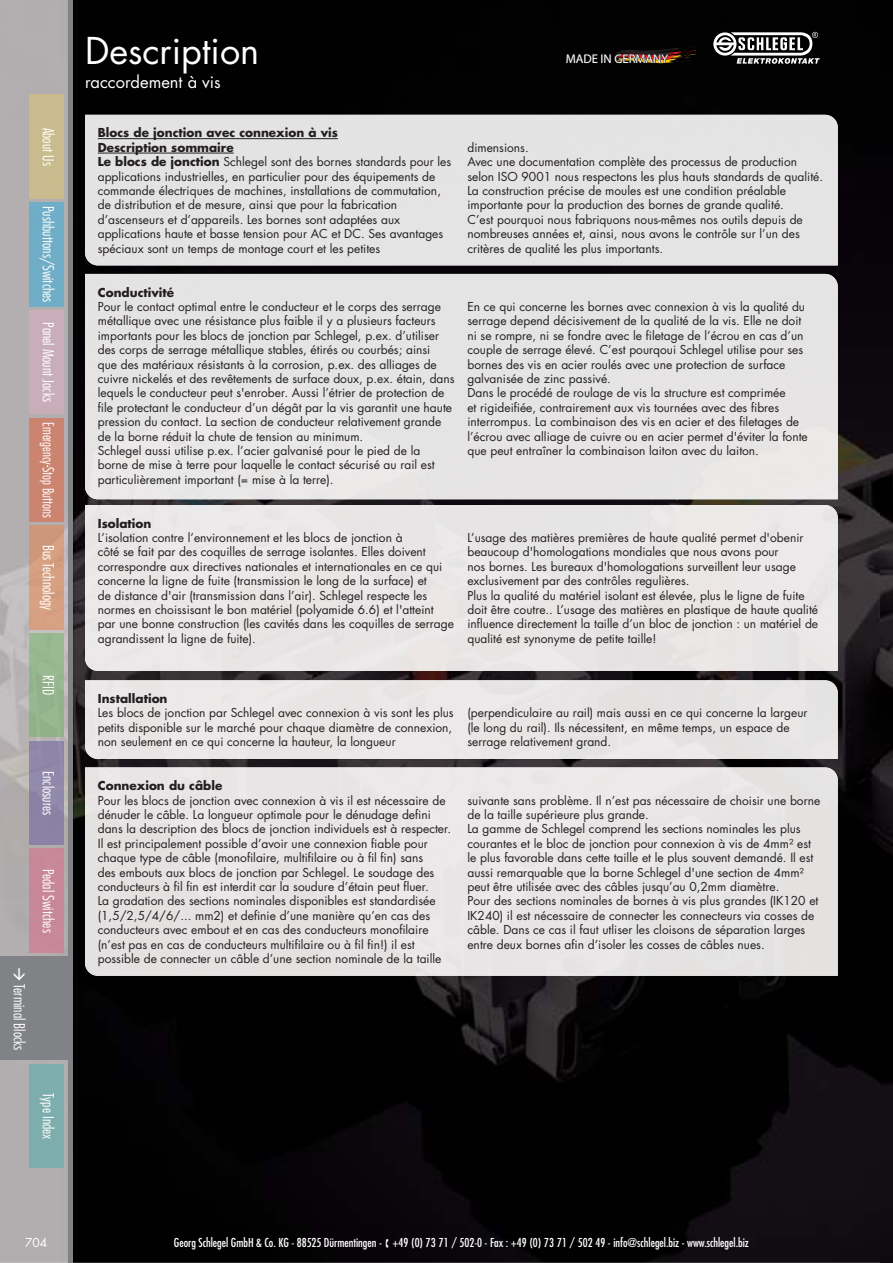
<style>
.page{position:relative;width:893px;height:1263px;background:#fff}
.page>*{position:absolute;margin:0;border:0;box-sizing:border-box;transform-origin:0 0}
.t1{font:36px "Futura Std";color:#fff}
.t2{font:16.5px "Futura Std";color:#fff}
.t3{font:300 condensed 15px "Futura Std";color:#fff}
.t4{font:300 condensed 15px "Futura Std";color:#fff;scale:.92 1}
.t5{font:12.6px "Myriad Pro";color:#fff}
.t6{font:12px/14.4px "Futura Std";color:#231f20}
.t7{font:condensed 12px "Futura Std";color:#fff}
.t8{font:700 12px "Futura Std";color:#231f20}
.t9{font:12px "Futura Std";color:#fff}
.s1{font-weight:700}
</style>
<div class="page">
<img style="left:0;top:0;width:880px;height:1263px">
<div style="left:30px;top:202px;width:34px;height:104px;background:#70adc6"></div>
<div style="left:0;top:957px;width:68px;height:103px;background:#808285"></div>
<div style="left:30px;top:741px;width:34px;height:104px;background:#8e85a8"></div>
<div style="left:30px;top:1064px;width:34px;height:104px;background:#7dadac"></div>
<img style="left:30px;top:526px;width:34px;height:103px">
<div style="left:30px;top:310px;width:34px;height:104px;background:#c9aeba"></div>
<div style="left:30px;top:849px;width:34px;height:103px;background:#c78798"></div>
<div style="left:30px;top:418px;width:34px;height:104px;background:#cb8470"></div>
<hr style="left:68px;top:0;width:4px;height:1263px;background:#808285">
<div style="left:30px;top:95px;width:34px;height:103px;background:#c9bb8d"></div>
<div style="left:30px;top:634px;width:34px;height:103px;background:#96b890"></div>
<svg style="left:566px;top:46px;width:135px;height:21px"></svg>
<svg style="left:713px;top:32px;width:107px;height:32px"></svg>
<img style="left:880px;top:0;width:13px;height:1263px">
<div style="left:85px;top:767px;width:753px;height:209px;background:#e7e5e5"></div>
<div style="left:85px;top:274px;width:753px;height:225px;background:#e5e4e4"></div>
<div style="left:85px;top:115px;width:753px;height:150px;background:#e5e3e3"></div>
<div style="left:85px;top:505px;width:753px;height:166px;background:#e8e6e5"></div>
<div style="left:85px;top:680px;width:753px;height:79px;background:#e8e6e5"></div>
<hr style="left:98px;top:138px;width:240px;height:1px;background:#231f20">
<hr style="left:98px;top:153px;width:136px;height:1px;background:#231f20">
<p class="t3" style="left:55px;top:128px;width:40px;rotate:90deg">About Us</p>
<p class="t3" style="left:55px;top:206px;width:98px;rotate:90deg">Pushbuttons/Switches</p>
<p class="t3" style="left:55px;top:322px;width:81px;rotate:90deg">Panel Mount Jacks</p>
<p class="t4" style="left:55px;top:422px;width:105px;rotate:90deg">Emergency-Stop Buttons</p>
<p class="t3" style="left:55px;top:545px;width:67px;rotate:90deg">Bus Technology</p>
<p class="t3" style="left:55px;top:675px;width:21px;rotate:90deg">RFID</p>
<p class="t3" style="left:55px;top:771px;width:46px;rotate:90deg">Enclosures</p>
<p class="t3" style="left:55px;top:869px;width:66px;rotate:90deg">Pedal Switches</p>
<p class="t3" style="left:26px;top:984px;width:68px;rotate:90deg">Terminal Blocks</p>
<p class="t3" style="left:55px;top:1093px;width:47px;rotate:90deg">Type Index</p>
<h1 class="t1" style="left:85px;top:34px;width:176px">Description</h1>
<h2 class="t2" style="left:85px;top:74px;width:137px">raccordement à vis</h2>
<p class="t6" style="left:98px;top:127px;width:355px"><span class="s1">Blocs de jonction avec connexion à vis<br>Description sommaire<br>Le blocs de jonction</span> Schlegel sont des bornes standards pour les applications industrielles, en particulier pour des équipements de commande électriques de machines, installations de commutation, de distribution et de mesure, ainsi que pour la fabrication d’ascenseurs et d’appareils. Les bornes sont adaptées aux applications haute et basse tension pour AC et DC. Ses avantages spéciaux sont un temps de montage court et les petites</p>
<p class="t5" style="left:566px;top:54px;width:104px">MADE IN GERMANY</p>
<p class="t6" style="left:467px;top:141px;width:357px">dimensions.<br>Avec une documentation complète des processus de production selon ISO 9001 nous respectons les plus hauts standards de qualité.<br>La construction précise de moules est une condition préalable importante pour la production des bornes de grande qualité.<br>C’est pourquoi nous fabriquons nous-mêmes nos outils depuis de nombreuses années et, ainsi, nous avons le contrôle sur l’un des critères de qualité les plus importants.</p>
<p class="t8" style="left:98px;top:287px;width:78px">Conductivité</p>
<p class="t6" style="left:98px;top:300px;width:358px">Pour le contact optimal entre le conducteur et le corps des serrage métallique avec une résistance plus faible il y a plusieurs facteurs importants pour les blocs de jonction par Schlegel, p.ex. d’utiliser des corps de serrage métallique stables, étirés ou courbés; ainsi<br>que des matériaux résistants à la corrosion, p.ex. des alliages de cuivre nickelés et des revêtements de surface doux, p.ex. étain, dans lequels le conducteur peut s'enrober. Aussi l’étrier de protection de file protectant le conducteur d’un dégât par la vis garantit une haute pression du contact. La section de conducteur relativement grande de la borne réduit la chute de tension au minimum.<br>Schlegel aussi utilise p.ex. l’acier galvanisé pour le pied de la<br>borne de mise à terre pour laquelle le contact sécurisé au rail est particulièrement important (= mise à la terre).</p>
<p class="t6" style="left:467px;top:300px;width:342px">En ce qui concerne les bornes avec connexion à vis la qualité du serrage depend décisivement de la qualité de la vis. Elle ne doit ni se rompre, ni se fondre avec le filetage de l’écrou en cas d’un couple de serrage élevé. C’est pourqoui Schlegel utilise pour ses bornes des vis en acier roulés avec une protection de surface galvanisée de zinc passivé.<br>Dans le procédé de roulage de vis la structure est comprimée<br>et rigideifiée, contrairement aux vis tournées avec des fibres interrompus. La combinaison des vis en acier et des filetages de l’écrou avec alliage de cuivre ou en acier permet d'éviter la fonte que peut entraîner la combinaison laiton avec du laiton.</p>
<p class="t8" style="left:98px;top:518px;width:55px">Isolation</p>
<p class="t6" style="left:98px;top:531px;width:358px">L’isolation contre l’environnement et les blocs de jonction à<br>côté se fait par des coquilles de serrage isolantes. Elles doivent correspondre aux directives nationales et internationales en ce qui concerne la ligne de fuite (transmission le long de la surface) et<br>de distance d'air (transmission dans l’air). Schlegel respecte les normes en choissisant le bon matériel (polyamide 6.6) et l'atteint par une bonne construction (les cavités dans les coquilles de serrage agrandissent la ligne de fuite).</p>
<p class="t6" style="left:467px;top:531px;width:352px">L’usage des matières premières de haute qualité permet d'obenir beaucoup d'homologations mondiales que nous avons pour<br>nos bornes. Les bureaux d'homologations surveillent leur usage exclusivement par des contrôles regulières.<br>Plus la qualité du matériel isolant est élevée, plus le ligne de fuite doit être coutre.. L’usage des matières en plastique de haute qualité influence directement la taille d’un bloc de jonction : un matériel de qualité est synonyme de petite taille!</p>
<p class="t8" style="left:98px;top:693px;width:71px">Installation</p>
<p class="t6" style="left:98px;top:707px;width:357px">Les blocs de jonction par Schlegel avec connexion à vis sont les plus petits disponible sur le marché pour chaque diamètre de connexion, non seulement en ce qui concerne la hauteur, la longueur</p>
<p class="t6" style="left:467px;top:707px;width:342px">(perpendiculaire au rail) mais aussi en ce qui concerne la largeur (le long du rail). Ils nécessitent, en même temps, un espace de serrage relativement grand.</p>
<p class="t8" style="left:98px;top:780px;width:126px">Connexion du câble</p>
<p class="t6" style="left:98px;top:794px;width:355px">Pour les blocs de jonction avec connexion à vis il est nécessaire de dénuder le câble. La longueur optimale pour le dénudage defini dans la description des blocs de jonction individuels est à respecter.<br>Il est principalement possible d’avoir une connexion fiable pour chaque type de câble (monofilaire, multifilaire ou à fil fin) sans<br>des embouts aux blocs de jonction par Schlegel. Le soudage des conducteurs à fil fin est interdit car la soudure d’étain peut fluer.<br>La gradation des sections nominales disponibles est standardisée (1,5/2,5/4/6/... mm2) et definie d’une manière qu’en cas des conducteurs avec embout et en cas des conducteurs monofilaire (n’est pas en cas de conducteurs multifilaire ou à fil fin!) il est possible de connecter un câble d’une section nominale de la taille</p>
<p class="t6" style="left:467px;top:794px;width:354px">suivante sans problème. Il n’est pas nécessaire de choisir une borne de la taille supérieure plus grande.<br>La gamme de Schlegel comprend les sections nominales les plus courantes et le bloc de jonction pour connexion à vis de 4mm² est le plus favorable dans cette taille et le plus souvent demandé. Il est aussi remarquable que la borne Schlegel d'une section de 4mm² peut être utilisée avec des câbles jusqu’au 0,2mm diamètre.<br>Pour des sections nominales de bornes à vis plus grandes (IK120 et IK240) il est nécessaire de connecter les connecteurs via cosses de câble. Dans ce cas il faut utliser les cloisons de séparation larges entre deux bornes afin d’isoler les cosses de câbles nues.</p>
<p class="t9" style="left:25px;top:1237px;width:24px">704</p>
<p class="t7" style="left:174px;top:1237px;width:576px">Georg Schlegel GmbH &amp; Co. KG - 88525 Dürmentingen - ▪ +49 (0) 73 71 / 502-0 - Fax : +49 (0) 73 71 / 502 49 - info@schlegel.biz - www.schlegel.biz</p>
</div>
